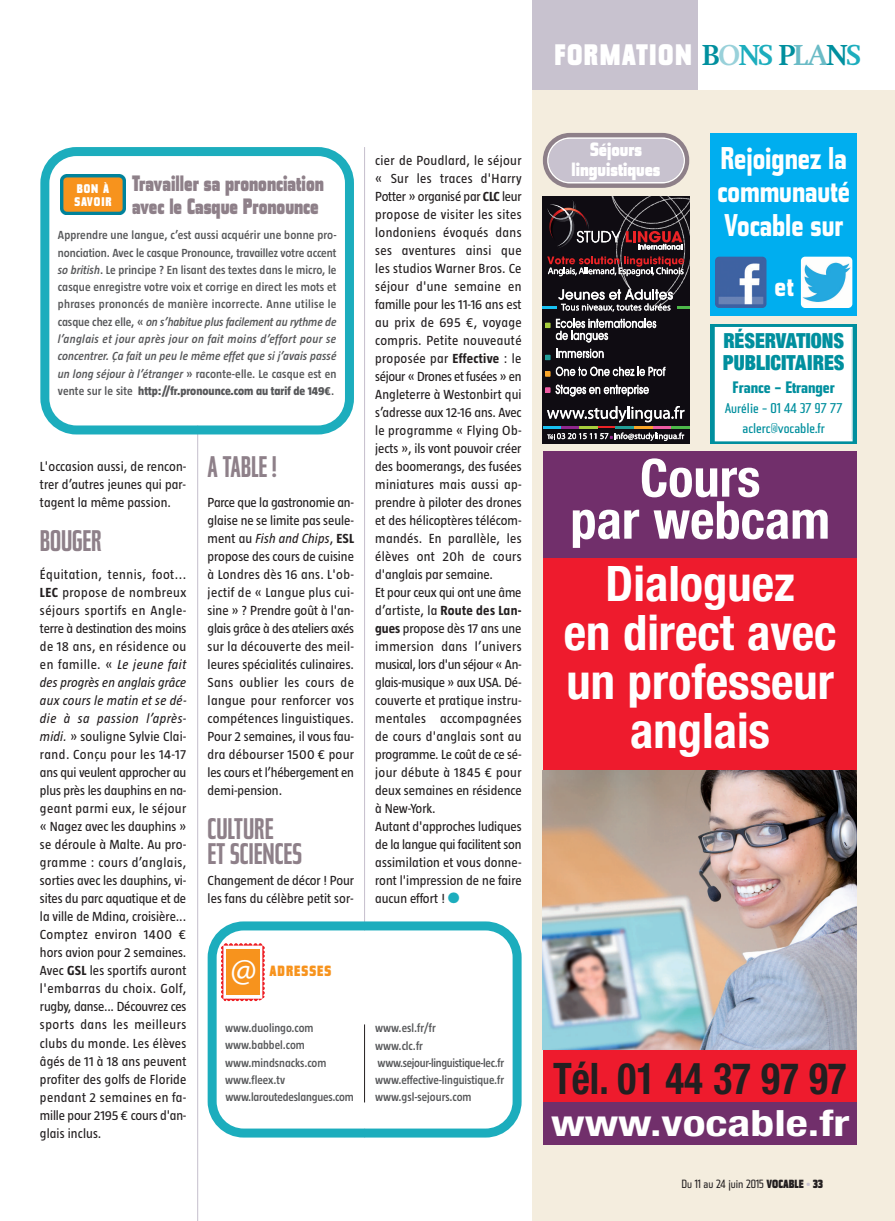
<style>
.page{position:relative;width:895px;height:1221px;background:#fff}
.page>*{position:absolute;margin:0;border:0;box-sizing:border-box;transform-origin:0 0}
.t1{font:700 condensed 52.5px/42px "Helvetica Neue";color:#fff;text-align:center}
.t2{font:700 condensed 49.05px/49.1px "Helvetica Neue";color:#fff;text-align:center}
.t3{font:700 condensed 43.5px "Helvetica Neue";color:#231f20;scale:.9 1}
.t4{font:700 condensed 36.3px "Helvetica Neue";color:#fff;scale:1.32 1}
.t5{font:35.55px "Myriad Pro";color:#fff}
.t6{font:700 expanded 31.65px/33.2px "Tasse";color:#fff;text-align:justify;scale:.94 1}
.t7{font:500 30px/25.5px "Tasse";color:#8e8089}
.t8{font:900 expanded 30px "Tasse";letter-spacing:.045em;color:#fff}
.t9{font:700 expanded 28.5px "Tasse";color:#fff}
.t10{font:900 expanded 22.5px/22.5px "Tasse";color:#8e8089;scale:.9 1}
.t11{font:22.35px/22.5px "Sans Extra Black Condensed DTC";color:#008f9e;scale:.94 1}
.t12{font:900 expanded 19.5px/19.5px "Tasse";color:#fff;text-align:center}
.t13{font:700 expanded 16.8px "Tasse";color:#008f9e;scale:1.17 1}
.t14{font:900 expanded 15px "Tasse";letter-spacing:.07em;color:#f7931d}
.t15{font:expanded 14.25px/20.1px "Tasse";color:#008f9e;text-align:center;scale:1.17 1}
.t16{font:13.5px/18px "Taz";letter-spacing:.005em;color:#231f20;text-align:justify}
.t17{font:900 expanded 12.75px/13.5px "Tasse";letter-spacing:.07em;color:#fff}
.t18{font:600 12px/17.2px "Taz";color:#57585a}
.t19{font:expanded 12px "Tasse";color:#231f20}
.s1{font-family:"Swift";font-weight:700;font-stretch:normal;color:#008f9e}
.s2{font-family:"Swift";font-weight:700;font-stretch:normal;color:#99d1da}
.s3{font-family:"Swift";font-weight:700;font-stretch:normal;color:#1cadbd}
.s4{font-family:"Swift";font-weight:700;font-stretch:normal;color:#6abbc6}
.s5{font-weight:700}
.s6{color:#1cadbd}
.s7{font-style:italic}
.s8{font-weight:800}
.s9{font-weight:900}
.s10{font-weight:900;color:#c8c2cf}
</style>
<div class="page">
<div style="left:532px;top:0;width:362px;height:1220px;background:#f4edde"></div>
<hr style="left:197px;top:154px;width:1px;height:1066px;background:#c8c2cf">
<hr style="left:364px;top:147px;width:1px;height:990px;background:#c8c2cf">
<div style="left:533px;top:0;width:361px;height:90px;background:#fff"></div>
<div style="left:532px;top:0;width:165px;height:90px;background:#c8c2cf"></div>
<svg style="left:543px;top:196px;width:146px;height:247px;background:#383136"></svg>
<svg style="left:40px;top:147px;width:314px;height:287px"></svg>
<svg style="left:61px;top:214px;width:65px;height:5px"></svg>
<img style="left:61px;top:174px;width:65px;height:40px">
<svg style="left:208px;top:921px;width:313px;height:216px"></svg>
<svg style="left:221px;top:943px;width:44px;height:58px"></svg>
<div style="left:226px;top:949px;width:34px;height:45px;background:#f7931d"></div>
<div style="left:543px;top:494px;width:313px;height:650px;background:#ee1b2d"></div>
<img style="left:543px;top:770px;width:313px;height:279px">
<div style="left:543px;top:1102px;width:313px;height:42px;background:#712f6b"></div>
<div style="left:543px;top:451px;width:313px;height:107px;background:#712f6b"></div>
<div style="left:543px;top:133px;width:146px;height:55px;background:#8e8089;border-radius:27px"></div>
<svg style="left:547px;top:137px;width:138px;height:46px;background:#c8c2cd"></svg>
<div style="left:710px;top:133px;width:146px;height:182px;background:#00aeef"></div>
<img style="left:715px;top:257px;width:51px;height:51px;border-radius:4px">
<img style="left:800px;top:257px;width:52px;height:51px;border-radius:4px">
<svg style="left:710px;top:324px;width:146px;height:120px;background:#1296a4"></svg>
<div style="left:716px;top:328px;width:135px;height:112px;background:#fff"></div>
<div style="left:714px;top:327px;width:138px;height:114px;border:2px solid #fff"></div>
<hr style="left:364px;top:1024px;width:1px;height:78px;background:#231f20">
<h3 class="t8" style="left:554px;top:44px;width:308px">FORMATION <span class="s1">B</span><span class="s2">O</span><span class="s3">NS</span> <span class="s1">P</span><span class="s4">LA</span><span class="s1">N</span><span class="s3">S</span></h3>
<p class="t16" style="left:375px;top:152px;width:148px;text-align:left">cier de Poudlard, le séjour « Sur les traces d'Harry<br>Potter » organisé par <span class="s5">CLC</span> leur propose de visiter les sites londoniens évoqués dans ses aventures ainsi que les studios Warner Bros. Ce séjour d'une semaine en famille pour les 11-16 ans est au prix de 695 €, voyage compris. Petite nouveauté proposée par <span class="s5">Effective</span> : le séjour « Drones et fusées » en<br>Angleterre à Westonbirt qui s’adresse aux 12-16 ans. Avec le programme « Flying Ob&shy;jects », ils vont pouvoir créer des boomerangs, des fusées miniatures mais aussi ap&shy;prendre à piloter des drones et des hélicoptères télécom&shy;mandés. En parallèle, les élèves ont 20h de cours d'anglais par semaine.<br>Et pour ceux qui ont une âme d’artiste, la <span class="s5">Route des Lan&shy;gues</span> propose dès 17 ans une immersion dans l’univers musical, lors d'un séjour « An&shy;glais-musique » aux USA. Dé&shy;couverte et pratique instru&shy;mentales accompagnées de cours d'anglais sont au programme. Le coût de ce sé&shy;jour débute à 1845 € pour deux semaines en résidence à New-York.<br>Autant d'approches ludiques de la langue qui facilitent son assimilation et vous donne&shy;ront l'impression de ne faire aucun effort ! <span class="s6">●</span></p>
<h3 class="t10" style="left:132px;top:175px;width:214px">Travailler sa prononciation avec le Casque Pronounce</h3>
<p class="t18" style="left:58px;top:227px;width:280px;text-align:justify">Apprendre une langue, c’est aussi acquérir une bonne pro&shy;nonciation. Avec le casque Pronounce, travaillez votre accent <span class="s7">so british</span>. Le principe ? En lisant des textes dans le micro, le casque enregistre votre voix et corrige en direct les mots et phrases prononcés de manière incorrecte. Anne utilise le casque chez elle, « <span class="s7">on s’habitue plus facilement au rythme de l’anglais et jour après jour on fait moins d’effort pour se concentrer. Ça fait un peu le même effet que si j’avais passé un long séjour à l’étranger</span> » raconte-elle. Le casque est en vente sur le site <span class="s8">http://fr.pronounce.com au tarif de 149€</span>.</p>
<p class="t17" style="left:74px;top:183px;width:39px">BON À<br>SAVOIR</p>
<h3 class="t7" style="left:208px;top:456px;width:71px">A TABLE !</h3>
<p class="t16" style="left:208px;top:494px;width:148px">Parce que la gastronomie an&shy;glaise ne se limite pas seule&shy;ment au <span class="s7">Fish and Chips</span>, <span class="s5">ESL </span>propose des cours de cuisine à Londres dès 16 ans. L'ob&shy;jectif de « Langue plus cui&shy;sine » ? Prendre goût à l'an&shy;glais grâce à des ateliers axés sur la découverte des meil&shy;leures spécialités culinaires.<br>Sans oublier les cours de langue pour renforcer vos compétences linguistiques.<br>Pour 2 semaines, il vous fau&shy;dra débourser 1500 € pour les cours et l’hébergement en demi-pension.</p>
<h3 class="t7" style="left:208px;top:819px;width:96px">CULTURE<br>ET SCIENCES</h3>
<p class="t16" style="left:208px;top:872px;width:148px">Changement de décor ! Pour les fans du célèbre petit sor-</p>
<p class="t16" style="left:40px;top:458px;width:148px">L'occasion aussi, de rencon&shy;trer d’autres jeunes qui par&shy;tagent la même passion.</p>
<h3 class="t7" style="left:40px;top:531px;width:63px">BOUGER</h3>
<p class="t16" style="left:40px;top:566px;width:148px">Équitation, tennis, foot...<br><span class="s5">LEC</span> propose de nombreux séjours sportifs en Angle&shy;terre à destination des moins de 18 ans, en résidence ou en famille. « <span class="s7">Le jeune fait des progrès en anglais grâce aux cours le matin et se dé&shy;die à sa passion l’après&shy;midi.</span> » souligne Sylvie Clai&shy;rand. Conçu pour les 14-17 ans qui veulent approcher au plus près les dauphins en na&shy;geant parmi eux, le séjour « Nagez avec les dauphins » se déroule à Malte. Au pro&shy;gramme : cours d’anglais, sorties avec les dauphins, vi&shy;sites du parc aquatique et de la ville de Mdina, croisière...<br>Comptez environ 1400 € hors avion pour 2 semaines.<br>Avec <span class="s5">GSL</span> les sportifs auront l'embarras du choix. Golf, rugby, danse... Découvrez ces sports dans les meilleurs clubs du monde. Les élèves âgés de 11 à 18 ans peuvent profiter des golfs de Floride pendant 2 semaines en fa&shy;mille pour 2195 € cours d'an&shy;glais inclus.</p>
<h3 class="t5" style="left:230px;top:948px;width:28px">@</h3>
<p class="t14" style="left:269px;top:965px;width:63px">ADRESSES</p>
<p class="t18" style="left:225px;top:1020px;width:130px">www.duolingo.com www.babbel.com www.mindsnacks.com www.fleex.tv www.laroutedeslangues.com</p>
<p class="t18" style="left:375px;top:1020px;width:130px">www.esl.fr/fr<br>www.clc.fr www.sejour-linguistique-lec.fr www.effective-linguistique.fr www.gsl-sejours.com</p>
<h3 class="t12" style="left:571px;top:142px;width:90px">Séjours linguistiques</h3>
<h3 class="t6" style="left:717px;top:145px;width:142px">Rejoignez la communauté Vocable sur</h3>
<h3 class="t9" style="left:774px;top:277px;width:21px">et</h3>
<h3 class="t11" style="left:723px;top:331px;width:131px">RÉSERVATIONS<br>PUBLICITAIRES</h3>
<p class="t13" style="left:732px;top:381px;width:89px">France - Etranger</p>
<p class="t15" style="left:724px;top:400px;width:102px">Aurélie - 01 44 37 97 77 aclerc@vocable.fr</p>
<h1 class="t1" style="left:570px;top:461px;width:261px">Cours<br>par webcam</h1>
<h2 class="t2" style="left:563px;top:563px;width:274px">Dialoguez<br>en direct avec un professeur anglais</h2>
<h3 class="t3" style="left:553px;top:1062px;width:328px">Tél. 01 44 37 97 97</h3>
<h3 class="t4" style="left:551px;top:1109px;width:227px">www.vocable.fr</h3>
<p class="t19" style="left:681px;top:1179px;width:143px">Du 11 au 24 juin 2015 <span class="s9">VOCABLE</span> <span class="s10">•</span> <span class="s9">33</span></p>
</div>
